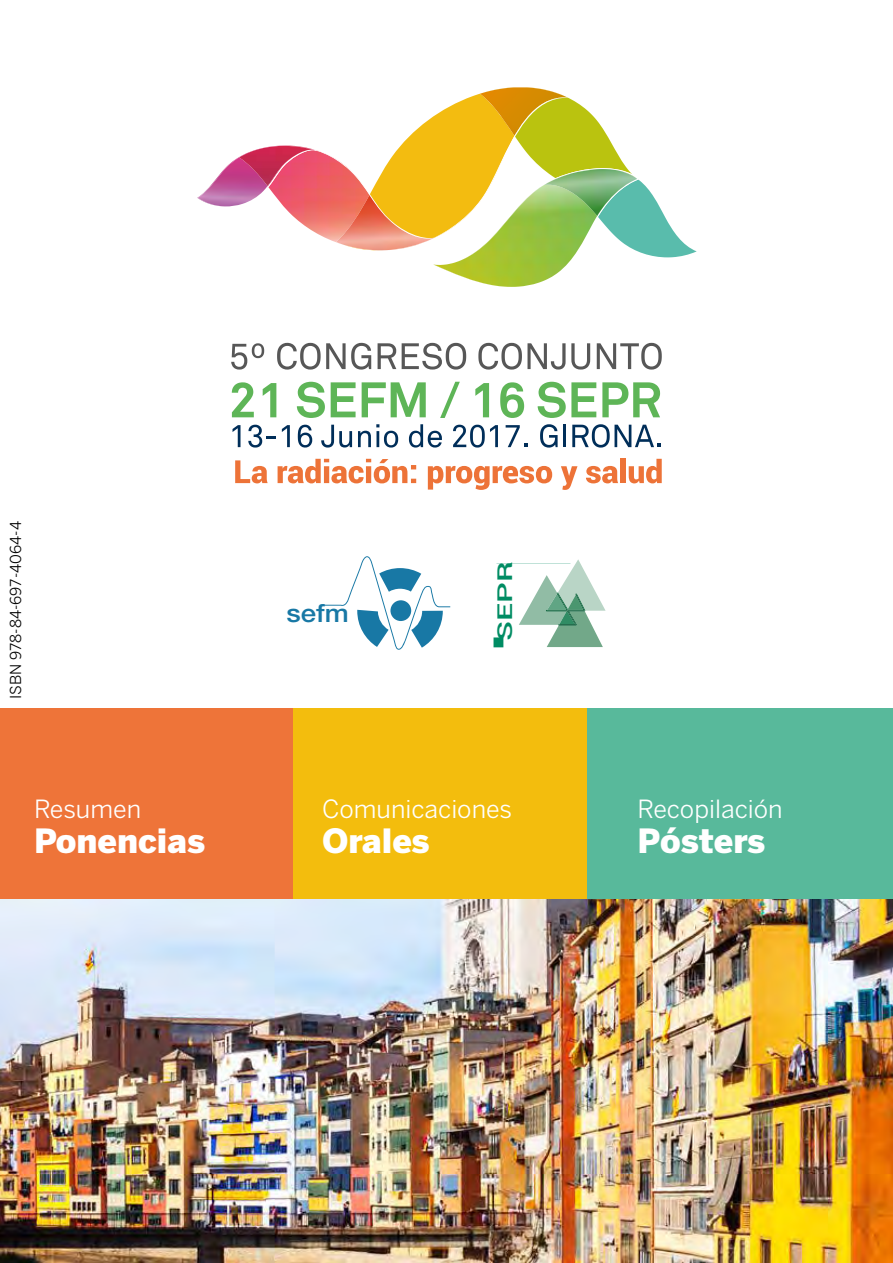
<style>
.page{position:relative;width:893px;height:1263px;background:#fff}
.page>*{position:absolute;margin:0;border:0;box-sizing:border-box;transform-origin:0 0}
.t1{font:900 33.15px "Benton Sans";color:#fff}
.t2{font:500 25.2px "Helvetica Neue";color:#1878a5;scale:1.1 1}
.t3{font:24.9px "Benton Sans";color:#fff}
.t4{font:500 20.4px "Roboto";color:#008c63;scale:1.61 1}
.t5{font:15px "Benton Sans";color:#000}
</style>
<div class="page">
<div style="left:0;top:708px;width:294px;height:195px;background:#ee7439"></div>
<div style="left:293px;top:708px;width:295px;height:195px;background:#f3bd0d"></div>
<div style="left:587px;top:708px;width:306px;height:195px;background:#58b99b"></div>
<img style="left:0;top:899px;width:893px;height:364px">
<svg style="left:197px;top:87px;width:442px;height:200px"></svg>
<img style="left:564px;top:171px;width:21px;height:5px">
<svg style="left:231px;top:343px;width:33px;height:27px"></svg>
<svg style="left:277px;top:343px;width:94px;height:27px"></svg>
<svg style="left:378px;top:343px;width:18px;height:26px"></svg>
<svg style="left:402px;top:343px;width:64px;height:27px"></svg>
<svg style="left:478px;top:343px;width:112px;height:27px"></svg>
<svg style="left:597px;top:343px;width:65px;height:27px"></svg>
<svg style="left:233px;top:425px;width:7px;height:22px"></svg>
<svg style="left:248px;top:425px;width:28px;height:23px"></svg>
<svg style="left:282px;top:425px;width:8px;height:22px"></svg>
<svg style="left:298px;top:425px;width:14px;height:23px"></svg>
<svg style="left:321px;top:425px;width:31px;height:23px"></svg>
<svg style="left:358px;top:424px;width:40px;height:24px"></svg>
<svg style="left:409px;top:424px;width:33px;height:24px"></svg>
<svg style="left:453px;top:425px;width:45px;height:23px"></svg>
<svg style="left:506px;top:425px;width:22px;height:22px"></svg>
<svg style="left:540px;top:424px;width:18px;height:24px"></svg>
<hr style="left:563px;top:425px;width:3px;height:22px;background:#002e59">
<svg style="left:572px;top:424px;width:89px;height:24px"></svg>
<svg style="left:232px;top:382px;width:22px;height:35px"></svg>
<svg style="left:263px;top:383px;width:13px;height:34px"></svg>
<svg style="left:297px;top:382px;width:28px;height:36px"></svg>
<svg style="left:331px;top:382px;width:25px;height:35px"></svg>
<svg style="left:362px;top:382px;width:64px;height:35px"></svg>
<svg style="left:440px;top:382px;width:20px;height:36px"></svg>
<svg style="left:475px;top:383px;width:14px;height:34px"></svg>
<svg style="left:500px;top:382px;width:24px;height:36px"></svg>
<svg style="left:538px;top:382px;width:58px;height:36px"></svg>
<svg style="left:602px;top:382px;width:58px;height:35px"></svg>
<svg style="left:235px;top:460px;width:33px;height:23px"></svg>
<svg style="left:278px;top:459px;width:138px;height:24px"></svg>
<svg style="left:428px;top:466px;width:124px;height:24px"></svg>
<svg style="left:561px;top:466px;width:16px;height:24px"></svg>
<svg style="left:586px;top:466px;width:32px;height:17px"></svg>
<div style="left:620px;top:459px;width:6px;height:24px;background:#ed7338"></div>
<svg style="left:629px;top:459px;width:33px;height:24px"></svg>
<svg style="left:493px;top:559px;width:113px;height:88px"></svg>
<svg style="left:323px;top:556px;width:127px;height:94px"></svg>
<p class="t5" style="left:7px;top:699px;width:179px;rotate:-90deg">ISBN 978-84-697-4064-4</p>
<p class="t3" style="left:34px;top:795px;width:109px">Resumen</p>
<h1 class="t1" style="left:34px;top:821px;width:173px">Ponencias</h1>
<p class="t2" style="left:287px;top:598px;width:58px">sefm</p>
<p class="t4" style="left:491px;top:641px;width:51px;rotate:-90deg">SEPR</p>
<p class="t3" style="left:322px;top:795px;width:191px">Comunicaciones</p>
<h1 class="t1" style="left:322px;top:821px;width:109px">Orales</h1>
<p class="t3" style="left:637px;top:795px;width:147px">Recopilación</p>
<h1 class="t1" style="left:637px;top:821px;width:129px">Pósters</h1>
</div>
